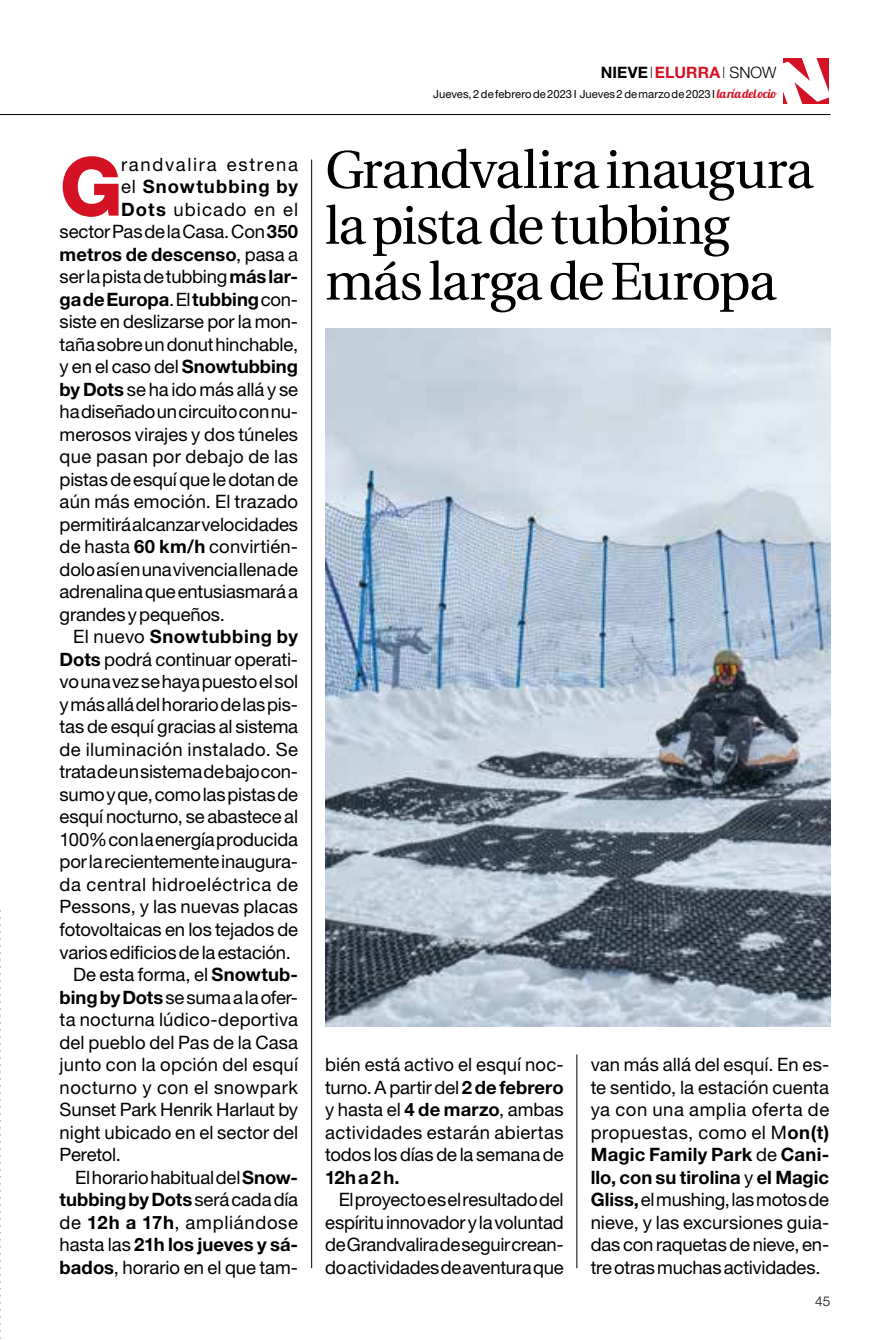
<style>
.page{position:relative;width:893px;height:1340px;background:#fff}
.page>*{position:absolute;margin:0;border:0;box-sizing:border-box;transform-origin:0 0}
.t1{font:800 81.45px "Helvetica Neue LT Std";color:#d51224}
.t2{font:53.1px/55.8px "Utopia";letter-spacing:-.03em;color:#000}
.t3{font:18.45px/22.5px "Helvetica Neue LT Std";letter-spacing:-.01em;color:#000;text-align:justify}
.t4{font:700 18.45px "Helvetica Neue LT Std";color:#000}
.t5{font:18.45px "Helvetica Neue LT Std";letter-spacing:.015em;color:#000}
.t6{font:18.45px "Helvetica Neue LT Std";letter-spacing:.02em;color:#000}
.t7{font:18.45px "Helvetica Neue LT Std";letter-spacing:.01em;color:#000}
.t8{font:18.45px "Helvetica Neue LT Std";letter-spacing:.03em;color:#000}
.t9{font:18.45px "Helvetica Neue LT Std";letter-spacing:.04em;color:#000}
.t10{font:700 18.45px "Helvetica Neue LT Std";letter-spacing:.035em;color:#000}
.t11{font:18.45px "Helvetica Neue LT Std";letter-spacing:.09em;color:#000}
.t12{font:700 18.45px "Helvetica Neue LT Std";letter-spacing:.06em;color:#000}
.t13{font:18.45px "Helvetica Neue LT Std";letter-spacing:.06em;color:#000}
.t14{font:700 15.75px "Helvetica Neue LT Std";letter-spacing:.01em;color:#d51224}
.t15{font:300 13.5px "Helvetica Neue LT Std";color:#000}
.t16{font:11.25px "Helvetica Neue LT Std";letter-spacing:.005em;color:#000}
.s1{font-weight:400}
.s2{font-weight:700}
.s3{color:#000}
.s4{font-weight:100;color:#000}
.s5{font-weight:300;color:#000}
.s6{font-family:"Lobster 1.4";font-size:12.38px;color:#d51224}
</style>
<div class="page">
<svg style="left:0;top:910px;width:1px;height:429px"></svg>
<hr style="left:0;top:114px;width:830px;height:1px;background:#000">
<hr style="left:311px;top:159px;width:1px;height:1109px;background:#000">
<hr style="left:576px;top:1054px;width:1px;height:214px;background:#000">
<img style="left:325px;top:328px;width:505px;height:698px">
<div style="left:783px;top:58px;width:46px;height:46px;background:#d51224"></div>
<h1 class="t1" style="left:60px;top:138px;width:65px">G</h1>
<p class="t11" style="left:121px;top:153px;width:179px">randvalira estrena</p>
<p class="t12" style="left:121px;top:175px;width:179px"><span class="s1">el</span> Snowtubbing by</p>
<p class="t13" style="left:121px;top:198px;width:179px"><span class="s2">Dots</span> ubicado en el</p>
<p class="t3" style="left:60px;top:220px;width:240px">sector Pas de la Casa. Con <span class="s2">350</span></p>
<p class="t4" style="left:60px;top:243px;width:240px">metros de descenso<span class="s1">, pasa a</span></p>
<p class="t3" style="left:60px;top:265px;width:240px">ser la pista de tubbing <span class="s2">más lar-</span></p>
<p class="t4" style="left:60px;top:288px;width:240px">ga de Europa<span class="s1">. El</span> tubbing <span class="s1">con-</span></p>
<p class="t3" style="left:60px;top:310px;width:240px">siste en deslizarse por la mon-</p>
<p class="t3" style="left:60px;top:332px;width:240px">taña sobre un donut hinchable,</p>
<p class="t3" style="left:60px;top:355px;width:240px">y en el caso del <span class="s2">Snowtubbing</span></p>
<p class="t3" style="left:60px;top:378px;width:240px"><span class="s2">by Dots</span> se ha ido más allá y se</p>
<p class="t3" style="left:60px;top:400px;width:240px">ha diseñado un circuito con nu-</p>
<p class="t3" style="left:60px;top:422px;width:240px">merosos virajes y dos túneles</p>
<p class="t6" style="left:60px;top:445px;width:240px">que pasan por debajo de las</p>
<p class="t3" style="left:60px;top:468px;width:240px">pistas de esquí que le dotan de</p>
<p class="t7" style="left:60px;top:491px;width:240px">aún más emoción. El trazado</p>
<p class="t3" style="left:60px;top:513px;width:240px">permitirá alcanzar velocidades</p>
<p class="t3" style="left:60px;top:535px;width:240px">de hasta <span class="s2">60 km/h</span> convirtién-</p>
<p class="t3" style="left:60px;top:557px;width:240px">dolo así en una vivencia llena de</p>
<p class="t3" style="left:60px;top:580px;width:240px">adrenalina que entusiasmará a</p>
<p class="t3" style="left:60px;top:603px;width:167px">grandes y pequeños.</p>
<p class="t10" style="left:73px;top:625px;width:226px"><span class="s1">El nuevo</span> Snowtubbing by</p>
<p class="t3" style="left:60px;top:648px;width:240px"><span class="s2">Dots</span> podrá continuar operati-</p>
<p class="t3" style="left:60px;top:670px;width:240px">vo una vez se haya puesto el sol</p>
<p class="t3" style="left:60px;top:693px;width:240px">y más allá del horario de las pis-</p>
<p class="t3" style="left:60px;top:715px;width:240px">tas de esquí gracias al sistema</p>
<p class="t6" style="left:60px;top:738px;width:240px">de iluminación instalado. Se</p>
<p class="t3" style="left:60px;top:760px;width:240px">trata de un sistema de bajo con-</p>
<p class="t3" style="left:60px;top:782px;width:240px">sumo y que, como las pistas de</p>
<p class="t3" style="left:60px;top:805px;width:240px">esquí nocturno, se abastece al</p>
<p class="t3" style="left:60px;top:828px;width:240px">100% con la energía producida</p>
<p class="t3" style="left:60px;top:850px;width:240px">por la recientemente inaugura-</p>
<p class="t8" style="left:60px;top:873px;width:240px">da central hidroeléctrica de</p>
<p class="t7" style="left:60px;top:895px;width:240px">Pessons, y las nuevas placas</p>
<p class="t3" style="left:60px;top:918px;width:240px">fotovoltaicas en los tejados de</p>
<p class="t3" style="left:60px;top:940px;width:233px">varios edificios de la estación.</p>
<p class="t3" style="left:73px;top:963px;width:226px">De esta forma, el <span class="s2">Snowtub-</span></p>
<p class="t3" style="left:60px;top:985px;width:240px"><span class="s2">bing by Dots</span> se suma a la ofer-</p>
<p class="t5" style="left:60px;top:1008px;width:240px">ta nocturna lúdico-deportiva</p>
<p class="t3" style="left:60px;top:1030px;width:240px">del pueblo del Pas de la Casa</p>
<p class="t5" style="left:60px;top:1053px;width:240px">junto con la opción del esquí</p>
<p class="t8" style="left:60px;top:1076px;width:240px">nocturno y con el snowpark</p>
<p class="t3" style="left:60px;top:1098px;width:240px">Sunset Park Henrik Harlaut by</p>
<p class="t3" style="left:60px;top:1120px;width:240px">night ubicado en el sector del</p>
<p class="t3" style="left:60px;top:1143px;width:63px">Peretol.</p>
<p class="t3" style="left:75px;top:1165px;width:224px">El horario habitual del <span class="s2">Snow-</span></p>
<p class="t4" style="left:60px;top:1188px;width:240px">tubbing by Dots <span class="s1">será cada día</span></p>
<p class="t9" style="left:60px;top:1210px;width:240px">de <span class="s2">12h a 17h</span>, ampliándose</p>
<p class="t4" style="left:60px;top:1233px;width:240px"><span class="s1">hasta las</span> 21h los jueves y sá-</p>
<p class="t3" style="left:60px;top:1255px;width:240px"><span class="s2">bados</span>, horario en el que tam-</p>
<p class="t14" style="left:601px;top:62px;width:177px"><span class="s3">NIEVE</span> <span class="s4">I</span>ELURRA<span class="s4">I</span> <span class="s5">SNOW</span></p>
<p class="t16" style="left:433px;top:87px;width:345px">Jueves, 2 de febrero de 2023 I Jueves 2 de marzo de 2023 I <span class="s6">la ría del ocio</span></p>
<h2 class="t2" style="left:325px;top:143px;width:490px">Grandvalira inaugura la pista de tubbing más larga de Europa</h2>
<p class="t3" style="left:325px;top:1052px;width:240px">bién está activo el esquí noc&shy;turno. A partir del <span class="s2">2 de febrero </span>y hasta el <span class="s2">4 de marzo</span>, ambas actividades estarán abiertas todos los días de la semana de</p>
<p class="t4" style="left:325px;top:1165px;width:76px">12h a 2 h.</p>
<p class="t3" style="left:325px;top:1188px;width:240px;text-indent:14px">El proyecto es el resultado del espíritu innovador y la voluntad de Grandvalira de seguir crean&shy;do actividades de aventura que</p>
<p class="t3" style="left:591px;top:1052px;width:240px">van más allá del esquí. En es&shy;te sentido, la estación cuenta ya con una amplia oferta de propuestas, como el M<span class="s2">on(t)<br>Magic Family Park</span> de <span class="s2">Cani&shy;llo, con su tirolina</span> y <span class="s2">el Magic Gliss,</span> el mushing, las motos de nieve, y las excursiones guia&shy;das con raquetas de nieve, en&shy;tre otras muchas actividades.</p>
<p class="t15" style="left:815px;top:1292px;width:17px">45</p>
</div>
